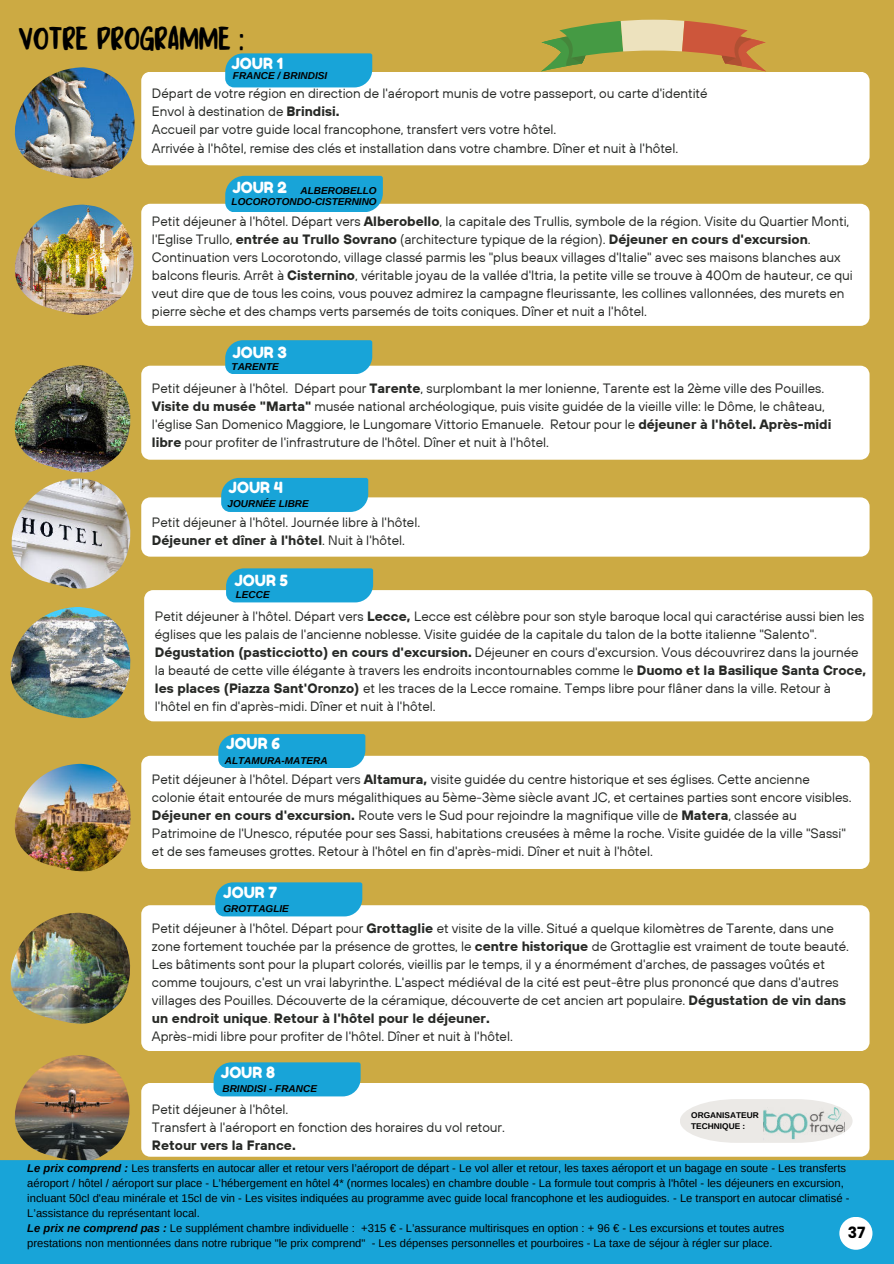
<style>
.page{position:relative;width:894px;height:1264px;background:#fff}
.page>*{position:absolute;margin:0;border:0;box-sizing:border-box;transform-origin:0 0}
.t1{font:35.1px "Kandy Yum";color:#000}
.t2{font:15.45px "Fredoka One";color:#fff}
.t3{font:700 15.45px "Poppins";color:#000}
.t4{font:13.5px/18px "TT Hoves";color:#272926}
.t5{font:700 13.5px "TT Hoves";color:#272926}
.t6{font:11.25px/15px "Arimo";color:#000}
.t7{font:italic 700 10.05px "Arimo";color:#000}
.t8{font:700 8.25px/11.1px "Arimo";color:#000}
.s1{font-weight:700}
.s2{font-weight:700;font-style:italic}
</style>
<div class="page">
<div style="left:0;top:0;width:893px;height:1263px;background:#ccaa43"></div>
<div style="left:141px;top:72px;width:728px;height:93px;background:#fff"></div>
<img style="left:14px;top:67px;width:121px;height:111px">
<div style="left:225px;top:53px;width:147px;height:34px;background:#18a4d8"></div>
<div style="left:141px;top:204px;width:728px;height:122px;background:#fff"></div>
<div style="left:141px;top:366px;width:728px;height:93px;background:#fff"></div>
<div style="left:144px;top:590px;width:728px;height:131px;background:#fff"></div>
<div style="left:141px;top:755px;width:728px;height:114px;background:#fff"></div>
<div style="left:141px;top:905px;width:728px;height:146px;background:#fff"></div>
<div style="left:141px;top:1082px;width:728px;height:74px;background:#fff"></div>
<img style="left:14px;top:205px;width:120px;height:110px">
<img style="left:15px;top:365px;width:115px;height:107px">
<img style="left:11px;top:478px;width:120px;height:110px">
<img style="left:11px;top:607px;width:120px;height:111px">
<img style="left:14px;top:763px;width:117px;height:108px">
<img style="left:10px;top:912px;width:121px;height:111px">
<img style="left:15px;top:1055px;width:114px;height:105px">
<div style="left:225px;top:176px;width:157px;height:36px;background:#18a4d8"></div>
<div style="left:225px;top:340px;width:147px;height:34px;background:#18a4d8"></div>
<svg style="left:141px;top:478px;width:728px;height:78px"></svg>
<div style="left:226px;top:568px;width:147px;height:34px;background:#18a4d8"></div>
<div style="left:218px;top:734px;width:147px;height:33px;background:#18a4d8"></div>
<div style="left:215px;top:882px;width:147px;height:34px;background:#18a4d8"></div>
<div style="left:213px;top:1062px;width:147px;height:34px;background:#18a4d8"></div>
<div style="left:0;top:1160px;width:893px;height:103px;background:#18a4d8"></div>
<svg style="left:541px;top:20px;width:225px;height:51px"></svg>
<svg style="left:679px;top:1099px;width:173px;height:43px;background:#eeedea"></svg>
<img style="left:763px;top:1107px;width:81px;height:36px">
<div style="left:839px;top:1216px;width:33px;height:33px;background:#fff;border-radius:50%"></div>
<h1 class="t1" style="left:19px;top:17px;width:227px">VOTRE PROGRAMME :</h1>
<p class="t7" style="left:233px;top:69px;width:96px">FRANCE / BRINDISI</p>
<p class="t2" style="left:231px;top:54px;width:53px">JOUR 1</p>
<p class="t4" style="left:152px;top:84px;width:557px">Départ de votre région en direction de l'aéroport munis de votre passeport, ou carte d'identité Envol à destination de <span class="s1">Brindisi.<br></span>Accueil par votre guide local francophone, transfert vers votre hôtel.<br>Arrivée à l'hôtel, remise des clés et installation dans votre chambre. Dîner et nuit à l'hôtel.</p>
<p class="t2" style="left:232px;top:178px;width:56px">JOUR 2</p>
<p class="t7" style="left:231px;top:195px;width:147px">LOCOROTONDO-CISTERNINO</p>
<p class="t7" style="left:300px;top:183px;width:78px">ALBEROBELLO</p>
<p class="t4" style="left:152px;top:212px;width:702px">Petit déjeuner à l'hôtel. Départ vers <span class="s1">Alberobello</span>, la capitale des Trullis, symbole de la région. Visite du Quartier Monti, l'Eglise Trullo, <span class="s1">entrée au Trullo Sovrano</span> (architecture typique de la région). <span class="s1">Déjeuner en cours d'excursion</span>.<br>Continuation vers Locorotondo, village classé parmis les "plus beaux villages d'Italie" avec ses maisons blanches aux balcons fleuris. Arrêt à <span class="s1">Cisternino</span>, véritable joyau de la vallée d'Itria, la petite ville se trouve à 400m de hauteur, ce qui veut dire que de tous les coins, vous pouvez admirez la campagne fleurissante, les collines vallonnées, des murets en pierre sèche et des champs verts parsemés de toits coniques. Dîner et nuit a l'hôtel.</p>
<p class="t2" style="left:232px;top:343px;width:56px">JOUR 3</p>
<p class="t7" style="left:231px;top:359px;width:49px">TARENTE</p>
<p class="t4" style="left:152px;top:379px;width:680px">Petit déjeuner à l'hôtel. Départ pour <span class="s1">Tarente</span>, surplombant la mer lonienne, Tarente est la 2ème ville des Pouilles.<br><span class="s1">Visite du musée "Marta"</span> musée national archéologique, puis visite guidée de la vieille ville: le Dôme, le château, l'église San Domenico Maggiore, le Lungomare Vittorio Emanuele. Retour pour le <span class="s1">déjeuner à l'hôtel. Après-midi libre</span> pour profiter de l'infrastruture de l'hôtel. Dîner et nuit à l'hôtel.</p>
<p class="t2" style="left:228px;top:478px;width:56px">JOUR 4</p>
<p class="t7" style="left:227px;top:497px;width:83px">JOURNÉE LIBRE</p>
<p class="t4" style="left:152px;top:513px;width:270px">Petit déjeuner à l'hôtel. Journée libre à l'hôtel.<br><span class="s1">Déjeuner et dîner à l'hôtel</span>. Nuit à l'hôtel.</p>
<p class="t2" style="left:234px;top:571px;width:55px">JOUR 5</p>
<p class="t7" style="left:236px;top:587px;width:35px">LECCE</p>
<p class="t4" style="left:155px;top:607px;width:712px">Petit déjeuner à l'hôtel. Départ vers <span class="s1">Lecce,</span> Lecce est célèbre pour son style baroque local qui caractérise aussi bien les églises que les palais de l'ancienne noblesse. Visite guidée de la capitale du talon de la botte italienne "Salento".<br><span class="s1">Dégustation (pasticciotto) en cours d'excursion.</span> Déjeuner en cours d'excursion. Vous découvrirez dans la journée la beauté de cette ville élégante à travers les endroits incontournables comme le <span class="s1">Duomo et la Basilique Santa Croce, les places (Piazza Sant'Oronzo)</span> et les traces de la Lecce romaine. Temps libre pour flâner dans la ville. Retour à l'hôtel en fin d'après-midi. Dîner et nuit à l'hôtel.</p>
<p class="t2" style="left:226px;top:734px;width:55px">JOUR 6</p>
<p class="t7" style="left:225px;top:753px;width:104px">ALTAMURA-MATERA</p>
<p class="t4" style="left:152px;top:769px;width:701px">Petit déjeuner à l'hôtel. Départ vers <span class="s1">Altamura,</span> visite guidée du centre historique et ses églises. Cette ancienne colonie était entourée de murs mégalithiques au 5ème-3ème siècle avant JC, et certaines parties sont encore visibles.<br><span class="s1">Déjeuner en cours d'excursion.</span> Route vers le Sud pour rejoindre la magnifique ville de <span class="s1">Matera</span>, classée au Patrimoine de l'Unesco, réputée pour ses Sassi, habitations creusées à même la roche. Visite guidée de la ville "Sassi" et de ses fameuses grottes. Retour à l'hôtel en fin d'après-midi. Dîner et nuit à l'hôtel.</p>
<p class="t2" style="left:223px;top:882px;width:55px">JOUR 7</p>
<p class="t7" style="left:223px;top:901px;width:67px">GROTTAGLIE</p>
<p class="t4" style="left:152px;top:919px;width:698px">Petit déjeuner à l'hôtel. Départ pour <span class="s1">Grottaglie</span> et visite de la ville. Situé a quelque kilomètres de Tarente, dans une zone fortement touchée par la présence de grottes, le <span class="s1">centre historique</span> de Grottaglie est vraiment de toute beauté.<br>Les bâtiments sont pour la plupart colorés, vieillis par le temps, il y a énormément d'arches, de passages voûtés et comme toujours, c'est un vrai labyrinthe. L'aspect médiéval de la cité est peut-être plus prononcé que dans d'autres villages des Pouilles. Découverte de la céramique, découverte de cet ancien art populaire. <span class="s1">Dégustation de vin dans un endroit unique</span>. <span class="s1">Retour à l'hôtel pour le déjeuner.<br></span>Après-midi libre pour profiter de l'hôtel. Dîner et nuit à l'hôtel.</p>
<p class="t2" style="left:221px;top:1062px;width:56px">JOUR 8</p>
<p class="t7" style="left:222px;top:1081px;width:96px">BRINDISI - FRANCE</p>
<p class="t4" style="left:152px;top:1100px;width:354px">Petit déjeuner à l'hôtel.<br>Transfert à l'aéroport en fonction des horaires du vol retour.</p>
<p class="t5" style="left:152px;top:1136px;width:145px">Retour vers la France.</p>
<p class="t8" style="left:691px;top:1109px;width:69px">ORGANISATEUR<br>TECHNIQUE :</p>
<p class="t6" style="left:27px;top:1161px;width:823px"><span class="s2">Le prix comprend :</span> Les transferts en autocar aller et retour vers l’aéroport de départ - Le vol aller et retour, les taxes aéroport et un bagage en soute - Les transferts aéroport / hôtel / aéroport sur place - L’hébergement en hôtel 4* (normes locales) en chambre double - La formule tout compris à l'hôtel - les déjeuners en excursion, incluant 50cl d'eau minérale et 15cl de vin - Les visites indiquées au programme avec guide local francophone et les audioguides. - Le transport en autocar climatisé - L’assistance du représentant local.<br><span class="s2">Le prix ne comprend pas :</span> Le supplément chambre individuelle : +315 € - L’assurance multirisques en option : + 96 € - Les excursions et toutes autres<br>prestations non mentionnées dans notre rubrique "le prix comprend" - Les dépenses personnelles et pourboires - La taxe de séjour à régler sur place.</p>
<p class="t3" style="left:847px;top:1223px;width:19px">37</p>
</div>
